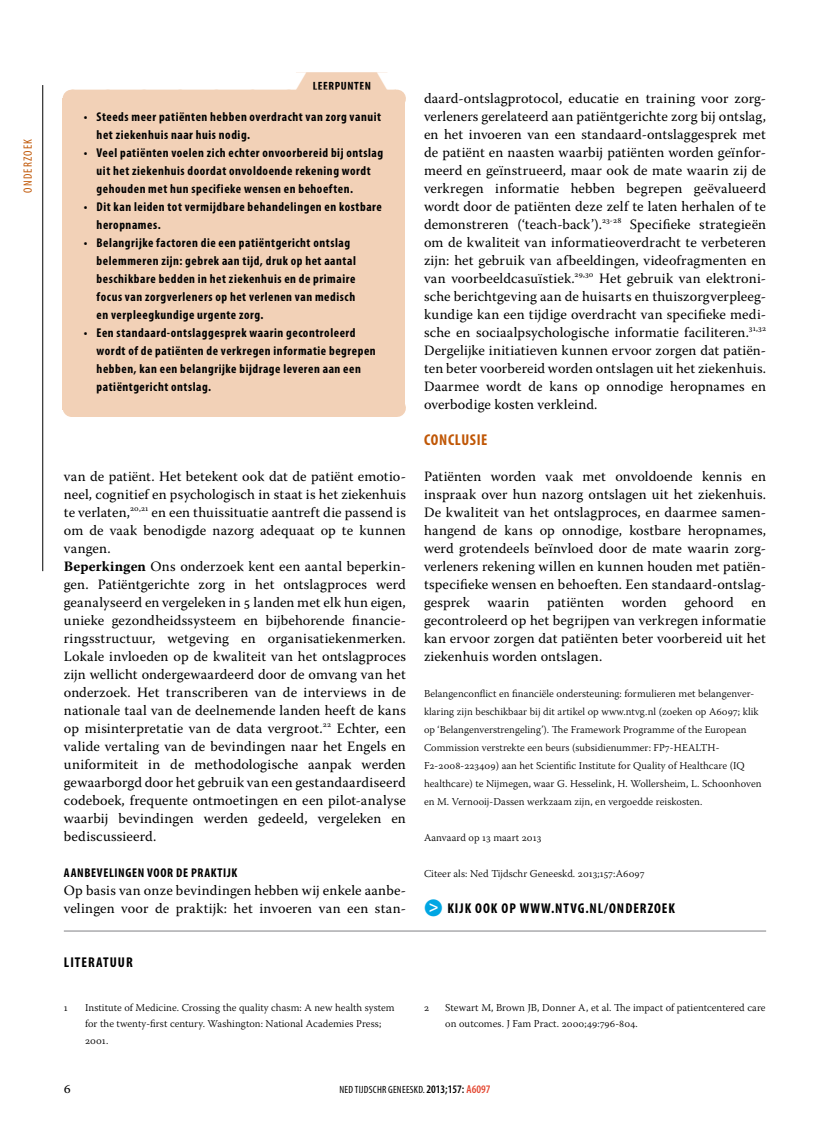
<style>
.page{position:relative;width:830px;height:1127px;background:#fff}
.page>*{position:absolute;margin:0;border:0;box-sizing:border-box;transform-origin:0 0}
.t1{font:700 condensed 15.75px "Myriad Pro";letter-spacing:.04em;color:#c05706}
.t2{font:14.25px/18px "Warnock Pro";letter-spacing:.01em;color:#000}
.t3{font:700 condensed 14.25px "Myriad Pro";letter-spacing:.07em;color:#000}
.t4{font:13.5px "Warnock Pro";color:#000}
.t5{font:700 condensed 12.75px/18px "Myriad Pro";letter-spacing:.045em;color:#000}
.t6{font:700 condensed 12px "Myriad Pro";letter-spacing:.05em;color:#000}
.t7{font:condensed 12px "Myriad Pro";letter-spacing:.1em;color:#c05706}
.t8{font:300 10.5px/18px "Warnock Pro";letter-spacing:.005em;color:#000}
.t9{font:condensed 10.5px "Myriad Pro";letter-spacing:.02em;color:#000}
.s1{color:#fff}
.s2{font-weight:700}
.s3{color:#00a6e3}
.s4{font-size:16.5px;color:#fff}
.s5{font-weight:600;font-size:11.55px}
.s6{font-weight:600;font-size:11.55px;color:#e44731}
</style>
<div class="page">
<hr style="left:42px;top:85px;width:1px;height:486px;background:#000">
<div style="left:63px;top:98px;width:342px;height:311px;background:#f2d1b7"></div>
<div style="left:296px;top:72px;width:91px;height:18px;background:#f2d1b7"></div>
<div style="left:72px;top:90px;width:324px;height:18px;background:#f2d1b7"></div>
<div style="left:72px;top:399px;width:324px;height:18px;background:#f2d1b7"></div>
<hr style="left:64px;top:931px;width:701px;height:1px;background:#808184">
<p class="t7" style="left:21px;top:193px;width:55px;rotate:-90deg">ONDERZOEK</p>
<p class="t6" style="left:284px;top:79px;width:116px"><span class="s1">▼</span> Leerpunten <span class="s1">▼</span></p>
<p class="t5" style="left:97px;top:108px;width:286px;text-indent:-13px">• Steeds meer patiënten hebben overdracht van zorg vanuit het ziekenhuis naar huis nodig.</p>
<p class="t5" style="left:97px;top:144px;width:288px;text-indent:-13px">• Veel patiënten voelen zich echter onvoorbereid bij ontslag uit het ziekenhuis doordat onvoldoende rekening wordt gehouden met hun specifieke wensen en behoeften.</p>
<p class="t5" style="left:97px;top:198px;width:287px;text-indent:-13px">• Dit kan leiden tot vermijdbare behandelingen en kostbare heropnames.</p>
<p class="t5" style="left:97px;top:234px;width:261px;text-indent:-13px">• Belangrijke factoren die een patiëntgericht ontslag belemmeren zijn: gebrek aan tijd, druk op het aantal beschikbare bedden in het ziekenhuis en de primaire focus van zorgverleners op het verlenen van medisch en verpleegkundige urgente zorg.</p>
<p class="t5" style="left:97px;top:324px;width:280px;text-indent:-13px">• Een standaard-ontslaggesprek waarin gecontroleerd wordt of de patiënten de verkregen informatie begrepen hebben, kan een belangrijke bijdrage leveren aan een patiëntgericht ontslag.</p>
<p class="t2" style="left:64px;top:467px;width:343px">van de patiënt. Het betekent ook dat de patiënt emotio&shy;neel, cognitief en psychologisch in staat is het ziekenhuis te verlaten,<sup>20,21</sup> en een thuissituatie aantreft die passend is om de vaak benodigde nazorg adequaat op te kunnen vangen.<br><span class="s2">Beperkingen</span> Ons onderzoek kent een aantal beperkin&shy;gen. Patiëntgerichte zorg in het ontslagproces werd geanalyseerd en vergeleken in 5 landen met elk hun eigen, unieke gezondheidssysteem en bijbehorende financie&shy;ringsstructuur, wetgeving en organisatiekenmerken.<br>Lokale invloeden op de kwaliteit van het ontslagproces zijn wellicht ondergewaardeerd door de omvang van het onderzoek. Het transcriberen van de interviews in de nationale taal van de deelnemende landen heeft de kans op misinterpretatie van de data vergroot.<sup>22</sup> Echter, een valide vertaling van de bevindingen naar het Engels en uniformiteit in de methodologische aanpak werden gewaarborgd door het gebruik van een gestandaardiseerd codeboek, frequente ontmoetingen en een pilot-analyse waarbij bevindingen werden gedeeld, vergeleken en bediscussieerd.</p>
<p class="t5" style="left:64px;top:864px;width:175px">Aanbevelingen voor de praktijk</p>
<p class="t2" style="left:64px;top:881px;width:343px">Op basis van onze bevindingen hebben wij enkele aanbe&shy;velingen voor de praktijk: het invoeren van een stan-</p>
<p class="t3" style="left:64px;top:954px;width:68px">Literatuur</p>
<p class="t2" style="left:424px;top:89px;width:343px;text-align:justify">daard-ontslagprotocol, educatie en training voor zorg&shy;verleners gerelateerd aan patiëntgerichte zorg bij ontslag, en het invoeren van een standaard-ontslaggesprek met de patiënt en naasten waarbij patiënten worden geïnfor&shy;meerd en geïnstrueerd, maar ook de mate waarin zij de verkregen informatie hebben begrepen geëvalueerd wordt door de patiënten deze zelf te laten herhalen of te demonstreren (‘teach-back’).<sup>23-28</sup> Specifieke strategieën om de kwaliteit van informatieoverdracht te verbeteren zijn: het gebruik van afbeeldingen, videofragmenten en van voorbeeldcasuïstiek.<sup>29,30</sup> Het gebruik van elektroni&shy;sche berichtgeving aan de huisarts en thuiszorgverpleeg&shy;kundige kan een tijdige overdracht van specifieke medi&shy;sche en sociaalpsychologische informatie faciliteren.<sup>31,32<br></sup>Dergelijke initiatieven kunnen ervoor zorgen dat patiën&shy;ten beter voorbereid worden ontslagen uit het ziekenhuis.<br>Daarmee wordt de kans op onnodige heropnames en overbodige kosten verkleind.</p>
<p class="t1" style="left:424px;top:431px;width:65px">Conclusie</p>
<p class="t2" style="left:424px;top:467px;width:343px;text-align:justify">Patiënten worden vaak met onvoldoende kennis en inspraak over hun nazorg ontslagen uit het ziekenhuis.<br>De kwaliteit van het ontslagproces, en daarmee samen&shy;hangend de kans op onnodige, kostbare heropnames, werd grotendeels beïnvloed door de mate waarin zorg&shy;verleners rekening willen en kunnen houden met patiën&shy;tspecifieke wensen en behoeften. Een standaard-ontslag&shy;gesprek waarin patiënten worden gehoord en gecontroleerd op het begrijpen van verkregen informatie kan ervoor zorgen dat patiënten beter voorbereid uit het ziekenhuis worden ontslagen.</p>
<p class="t8" style="left:424px;top:684px;width:339px">Belangenconflict en financiële ondersteuning: formulieren met belangenver&shy;klaring zijn beschikbaar bij dit artikel op www.ntvg.nl (zoeken op A6097; klik op ‘Belangenverstrengeling’). The Framework Programme of the European Commission verstrekte een beurs (subsidienummer: FP7-HEALTH-F2-2008-223409) aan het Scientific Institute for Quality of Healthcare (IQ healthcare) te Nijmegen, waar G. Hesselink, H. Wollersheim, L. Schoonhoven en M. Vernooij-Dassen werkzaam zijn, en vergoedde reiskosten.</p>
<p class="t8" style="left:424px;top:828px;width:119px">Aanvaard op 13 maart 2013</p>
<p class="t8" style="left:424px;top:864px;width:222px">Citeer als: Ned Tijdschr Geneeskd. 2013;157:A6097</p>
<p class="t3" style="left:424px;top:900px;width:252px"><span class="s3">●</span><span class="s4">&gt;</span> Kijk ook op www.ntvg.nl/onderzoek</p>
<p class="t8" style="left:64px;top:998px;width:5px">1</p>
<p class="t8" style="left:85px;top:999px;width:311px;line-height:16.5px">Institute of Medicine. Crossing the quality chasm: A new health system for the twenty-first century. Washington: National Academies Press;<br>2001.</p>
<p class="t8" style="left:424px;top:998px;width:7px">2</p>
<p class="t8" style="left:445px;top:999px;width:322px;line-height:16.5px">Stewart M, Brown JB, Donner A, et al. The impact of patientcentered care on outcomes. J Fam Pract. 2000;49:796-804.</p>
<p class="t4" style="left:64px;top:1080px;width:9px">6</p>
<p class="t9" style="left:339px;top:1084px;width:152px">NED TIJDSCHR GENEESKD. <span class="s5">2013;157:</span> <span class="s6">A6097</span></p>
</div>
